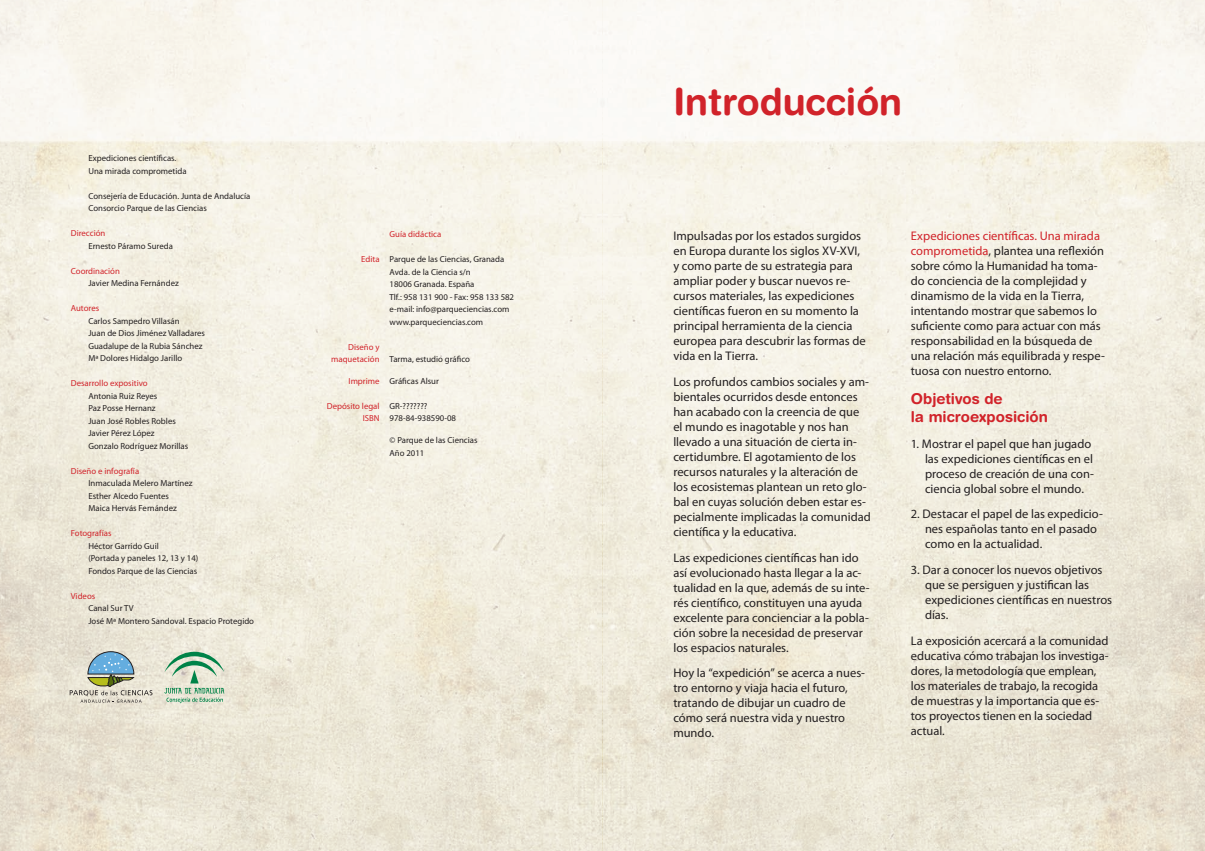
<style>
.page{position:relative;width:1205px;height:851px;background:#fff}
.page>*{position:absolute;margin:0;border:0;box-sizing:border-box;transform-origin:0 0}
.t1{font:700 37.5px "Helvetica Rounded";color:#d1232a}
.t2{font:700 15px/18px "Helvetica Rounded";color:#d1232a}
.t3{font:12.5px/15px "Myriad Pro";color:#231f20}
.t4{font:8.75px/12.5px "Myriad Pro";color:#231f20}
.t5{font:8.75px "Myriad Pro";color:#d1232a}
.s1{color:#d1232a}
</style>
<div class="page">
<img style="left:0;top:0;width:1205px;height:850px">
<svg style="left:164px;top:651px;width:60px;height:52px;background:#b9d0b8"></svg>
<svg style="left:70px;top:651px;width:82px;height:51px;background:#bbc5bd"></svg>
<p class="t4" style="left:88px;top:152px;width:100px">Expediciones científicas.<br>Una mirada comprometida</p>
<p class="t4" style="left:88px;top:189px;width:164px">Consejería de Educación. Junta de Andalucía<br>Consorcio Parque de las Ciencias</p>
<p class="t5" style="left:71px;top:228px;width:36px">Dirección</p>
<p class="t4" style="left:88px;top:239px;width:86px">Ernesto Páramo Sureda</p>
<p class="t5" style="left:71px;top:265px;width:51px">Coordinación</p>
<p class="t4" style="left:88px;top:277px;width:92px">Javier Medina Fernández</p>
<p class="t5" style="left:71px;top:303px;width:30px">Autores</p>
<p class="t4" style="left:88px;top:314px;width:118px">Carlos Sampedro Villasán<br>Juan de Dios Jiménez Valladares<br>Guadalupe de la Rubia Sánchez<br>Mª Dolores Hidalgo Jarillo</p>
<p class="t5" style="left:71px;top:378px;width:78px">Desarrollo expositivo</p>
<p class="t4" style="left:88px;top:389px;width:101px">Antonia Ruiz Reyes<br>Paz Posse Hernanz<br>Juan José Robles Robles<br>Javier Pérez López<br>Gonzalo Rodríguez Morillas</p>
<p class="t5" style="left:71px;top:465px;width:70px">Diseño e infografía</p>
<p class="t4" style="left:88px;top:477px;width:106px">Inmaculada Melero Martínez<br>Esther Alcedo Fuentes<br>Maica Hervás Fernández</p>
<p class="t5" style="left:71px;top:528px;width:42px">Fotografías</p>
<p class="t4" style="left:88px;top:539px;width:112px">Héctor Garrido Guil<br>(Portada y paneles 12, 13 y 14)<br>Fondos Parque de las Ciencias</p>
<p class="t5" style="left:71px;top:590px;width:26px">Videos</p>
<p class="t4" style="left:88px;top:602px;width:167px">Canal Sur TV<br>José Mª Montero Sandoval. Espacio Protegido</p>
<p class="t5" style="left:390px;top:229px;width:53px">Guía didáctica</p>
<p class="t4" style="left:390px;top:253px;width:126px;text-indent:-28px"><span class="s1">Edita</span> Parque de las Ciencias, Granada<br>Avda. de la Ciencia s/n<br>18006 Granada. España<br>Tlf.: 958 131 900 - Fax: 958 133 582 e-mail: info@parqueciencias.com www.parqueciencias.com</p>
<p class="t4" style="left:331px;top:340px;width:140px;text-indent:17px"><span class="s1">Diseño y<br>maquetación</span> Tarma, estudio gráfico</p>
<p class="t4" style="left:348px;top:374px;width:92px"><span class="s1">Imprime</span> Gráficas Alsur</p>
<p class="t4" style="left:363px;top:399px;width:95px;text-indent:-36px"><span class="s1">Depósito legal</span> GR-???????<br><span class="s1">ISBN</span> 978-84-938590-08</p>
<p class="t4" style="left:390px;top:433px;width:89px">© Parque de las Ciencias<br>Año 2011</p>
<h1 class="t1" style="left:673px;top:78px;width:230px">Introducción</h1>
<p class="t3" style="left:673px;top:228px;width:194px">Impulsadas por los estados surgidos en Europa durante los siglos XV-XVI, y como parte de su estrategia para ampliar poder y buscar nuevos re&shy;cursos materiales, las expediciones científicas fueron en su momento la principal herramienta de la ciencia europea para descubrir las formas de vida en la Tierra.</p>
<p class="t3" style="left:673px;top:374px;width:199px">Los profundos cambios sociales y am&shy;bientales ocurridos desde entonces han acabado con la creencia de que el mundo es inagotable y nos han llevado a una situación de cierta in&shy;certidumbre. El agotamiento de los recursos naturales y la alteración de los ecosistemas plantean un reto glo&shy;bal en cuyas solución deben estar es&shy;pecialmente implicadas la comunidad científica y la educativa.</p>
<p class="t3" style="left:673px;top:549px;width:198px">Las expediciones científicas han ido así evolucionado hasta llegar a la ac&shy;tualidad en la que, además de su inte&shy;rés científico, constituyen una ayuda excelente para concienciar a la pobla&shy;ción sobre la necesidad de preservar los espacios naturales.</p>
<p class="t3" style="left:673px;top:665px;width:193px">Hoy la “expedición” se acerca a nues&shy;tro entorno y viaja hacia el futuro, tratando de dibujar un cuadro de cómo será nuestra vida y nuestro mundo.</p>
<p class="t3" style="left:911px;top:228px;width:196px"><span class="s1">Expediciones científicas. Una mirada comprometida</span>, plantea una reflexión sobre cómo la Humanidad ha toma&shy;do conciencia de la complejidad y dinamismo de la vida en la Tierra, intentando mostrar que sabemos lo suficiente como para actuar con más responsabilidad en la búsqueda de una relación más equilibrada y respe&shy;tuosa con nuestro entorno.</p>
<p class="t2" style="left:911px;top:389px;width:139px">Objetivos de<br>la microexposición</p>
<p class="t3" style="left:925px;top:435px;width:170px;text-indent:-14px">1. Mostrar el papel que han jugado las expediciones científicas en el proceso de creación de una con&shy;ciencia global sobre el mundo.</p>
<p class="t3" style="left:925px;top:506px;width:179px;text-indent:-14px">2. Destacar el papel de las expedicio&shy;nes españolas tanto en el pasado como en la actualidad.</p>
<p class="t3" style="left:925px;top:562px;width:189px;text-indent:-14px">3. Dar a conocer los nuevos objetivos que se persiguen y justifican las expediciones científicas en nuestros días.</p>
<p class="t3" style="left:911px;top:632px;width:199px">La exposición acercará a la comunidad educativa cómo trabajan los investiga&shy;dores, la metodología que emplean, los materiales de trabajo, la recogida de muestras y la importancia que es&shy;tos proyectos tienen en la sociedad actual.</p>
</div>
